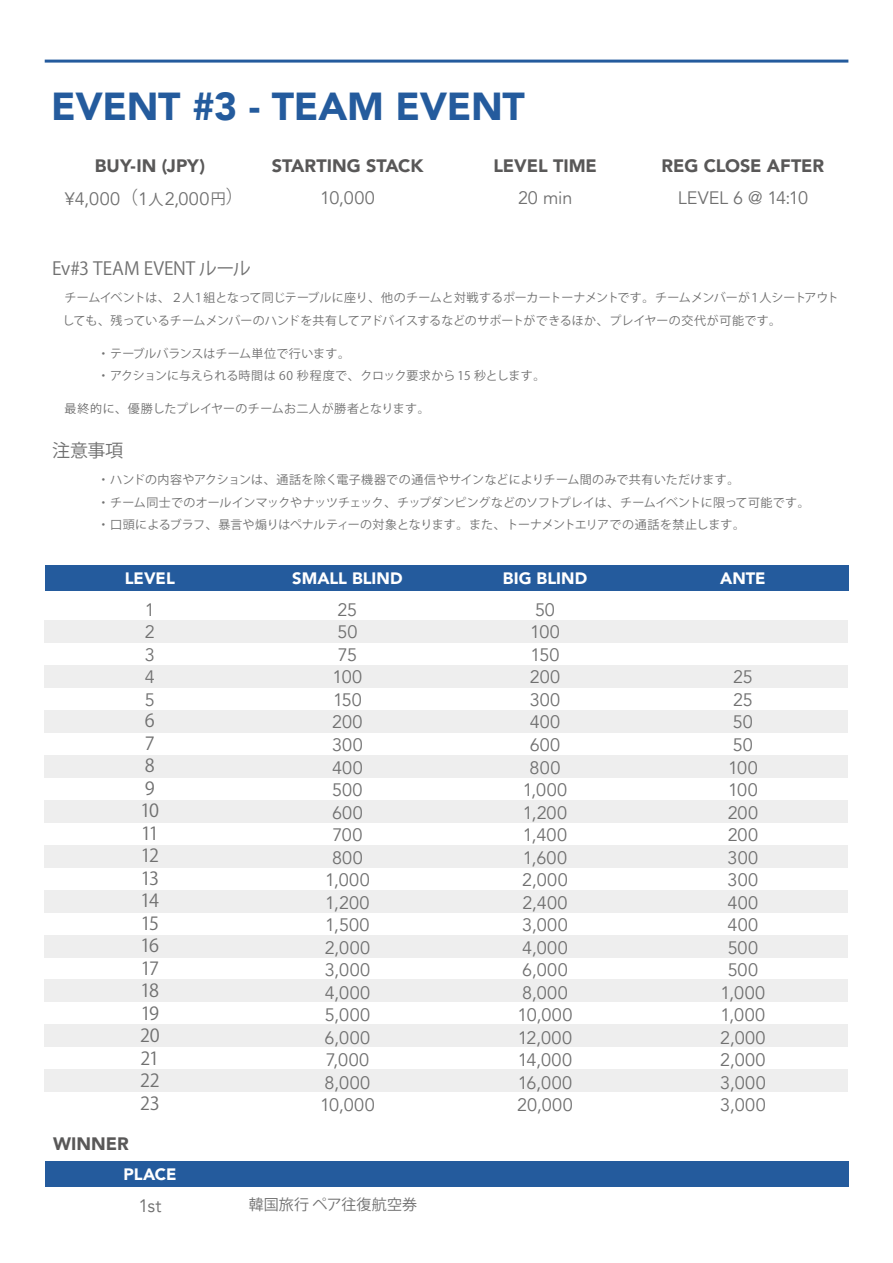
<style>
.page{position:relative;width:893px;height:1263px;background:#fff}
.page>*{position:absolute;margin:0;border:0;box-sizing:border-box;transform-origin:0 0}
.t1{font:900 39px "Avenir";letter-spacing:-.005em;color:#245b9d}
.t2{font:18px/22.5px "Avenir";letter-spacing:.025em;color:#707070;text-align:center}
.t3{font:900 18px "Avenir";letter-spacing:-.005em;color:#595858}
.t4{font:18px/22.5px "Koz Go Pr 6 N";letter-spacing:-.075em;color:#707070}
.t5{font:18px "Koz Go Pr 6 N";letter-spacing:-.005em;color:#707070}
.t6{font:18px "Avenir";letter-spacing:-.01em;color:#707070}
.t7{font:18px "Koz Go Pr 6 N";letter-spacing:-.025em;color:#707070}
.t8{font:900 16.5px "Avenir";color:#fff}
.t9{font:15px "Koz Go Pr 6 N";color:#707070}
.t10{font:12px/22.5px "Koz Go Pr 6 N";color:#707070}
.t11{font:12px "Koz Go Pr 6 N";letter-spacing:.025em;color:#707070}
.s1{font-weight:900;color:#595858}
.s2{font-family:"Koz Go Pr 6 N"}
.s3{font-family:"Koz Go Pr 6 N";font-size:15px}
</style>
<div class="page">
<div style="left:45px;top:565px;width:803px;height:26px;background:#245b9d"></div>
<div style="left:45px;top:620px;width:803px;height:23px;background:#eee"></div>
<div style="left:45px;top:665px;width:803px;height:23px;background:#eee"></div>
<div style="left:45px;top:710px;width:803px;height:23px;background:#eee"></div>
<div style="left:45px;top:755px;width:803px;height:23px;background:#eee"></div>
<div style="left:45px;top:800px;width:803px;height:22px;background:#eee"></div>
<div style="left:45px;top:845px;width:803px;height:22px;background:#eee"></div>
<div style="left:45px;top:890px;width:803px;height:22px;background:#eee"></div>
<div style="left:45px;top:935px;width:803px;height:22px;background:#eee"></div>
<div style="left:45px;top:980px;width:803px;height:22px;background:#eee"></div>
<div style="left:45px;top:1025px;width:803px;height:22px;background:#eee"></div>
<div style="left:45px;top:1069px;width:803px;height:23px;background:#eee"></div>
<div style="left:45px;top:1161px;width:803px;height:25px;background:#245b9d"></div>
<hr style="left:45px;top:60px;width:803px;height:3px;background:#245b9d">
<h1 class="t1" style="left:51px;top:73px;width:475px">EVENT #3 - TEAM EVENT</h1>
<h2 class="t2" style="left:65px;top:150px;width:181px;line-height:32.7px"><span class="s1">BUY-IN (JPY)<br></span>¥4,000<span class="s2">（</span>1<span class="s3">人</span>2,000<span class="s3">円</span><span class="s2">）</span></h2>
<h2 class="t3" style="left:272px;top:151px;width:153px">STARTING STACK</h2>
<h2 class="t2" style="left:320px;top:187px;width:56px">10,000</h2>
<h2 class="t3" style="left:493px;top:151px;width:105px">LEVEL TIME</h2>
<h2 class="t2" style="left:518px;top:187px;width:56px">20 min</h2>
<h2 class="t3" style="left:662px;top:151px;width:164px">REG CLOSE AFTER</h2>
<h2 class="t6" style="left:678px;top:187px;width:132px">LEVEL 6 @ 14:10</h2>
<h2 class="t5" style="left:52px;top:258px;width:200px">Ev#3 TEAM EVENT ルール</h2>
<p class="t10" style="left:63px;top:287px;width:778px;text-indent:-10px">　チームイベントは、２人１組となって同じテーブルに座り、他のチームと対戦するポーカートーナメントです。チームメンバーが１人シートアウトしても、残っているチームメンバーのハンドを共有してアドバイスするなどのサポートができるほか、プレイヤーの交代が可能です。</p>
<p class="t10" style="left:98px;top:342px;width:449px">・テーブルバランスはチーム単位で行います。<br>・アクションに与えられる時間は 60 秒程度で、クロック要求から 15 秒とします。</p>
<p class="t11" style="left:52px;top:402px;width:379px">　最終的に、優勝したプレイヤーのチームお二人が勝者となります。</p>
<h2 class="t7" style="left:52px;top:440px;width:73px">注意事項</h2>
<p class="t10" style="left:98px;top:469px;width:714px">・ハンドの内容やアクションは、通話を除く電子機器での通信やサインなどによりチーム間のみで共有いただけます。<br>・チーム同士でのオールインマックやナッツチェック、チップダンピングなどのソフトプレイは、チームイベントに限って可能です。・口頭によるブラフ、暴言や煽りはペナルティーの対象となります。また、トーナメントエリアでの通話を禁止します。</p>
<h3 class="t8" style="left:125px;top:564px;width:51px">LEVEL</h3>
<h3 class="t8" style="left:292px;top:564px;width:112px">SMALL BLIND</h3>
<h3 class="t8" style="left:503px;top:564px;width:86px">BIG BLIND</h3>
<h2 class="t2" style="left:145px;top:599px;width:12px;text-align:justify">1<br>2<br>3<br>4<br>5</h2>
<h2 class="t4" style="left:140px;top:710px;width:21px">6<br>7<br>8<br>9<br>10<br>11<br>12<br>13<br>14<br>15<br>16<br>17<br>18<br>19<br>20<br>21<br>22<br>23</h2>
<h2 class="t2" style="left:320px;top:599px;width:56px">25<br>50<br>75<br>100<br>150<br>200<br>300<br>400<br>500<br>600<br>700<br>800<br>1,000<br>1,200<br>1,500<br>2,000<br>3,000<br>4,000<br>5,000<br>6,000<br>7,000<br>8,000<br>10,000</h2>
<h2 class="t2" style="left:517px;top:599px;width:57px">50<br>100<br>150<br>200<br>300<br>400<br>600<br>800<br>1,000<br>1,200<br>1,400<br>1,600<br>2,000<br>2,400<br>3,000<br>4,000<br>6,000<br>8,000<br>10,000<br>12,000<br>14,000<br>16,000<br>20,000</h2>
<h2 class="t3" style="left:53px;top:1128px;width:77px">WINNER</h2>
<h3 class="t8" style="left:124px;top:1160px;width:54px">PLACE</h3>
<h2 class="t2" style="left:139px;top:1194px;width:24px">1st</h2>
<p class="t9" style="left:249px;top:1196px;width:170px">韓国旅行 ペア往復航空券</p>
<h3 class="t8" style="left:720px;top:564px;width:47px">ANTE</h3>
<h2 class="t2" style="left:720px;top:666px;width:47px">25<br>25<br>50<br>50<br>100<br>100<br>200<br>200<br>300<br>300<br>400<br>400<br>500<br>500<br>1,000<br>1,000<br>2,000<br>2,000<br>3,000<br>3,000</h2>
</div>
